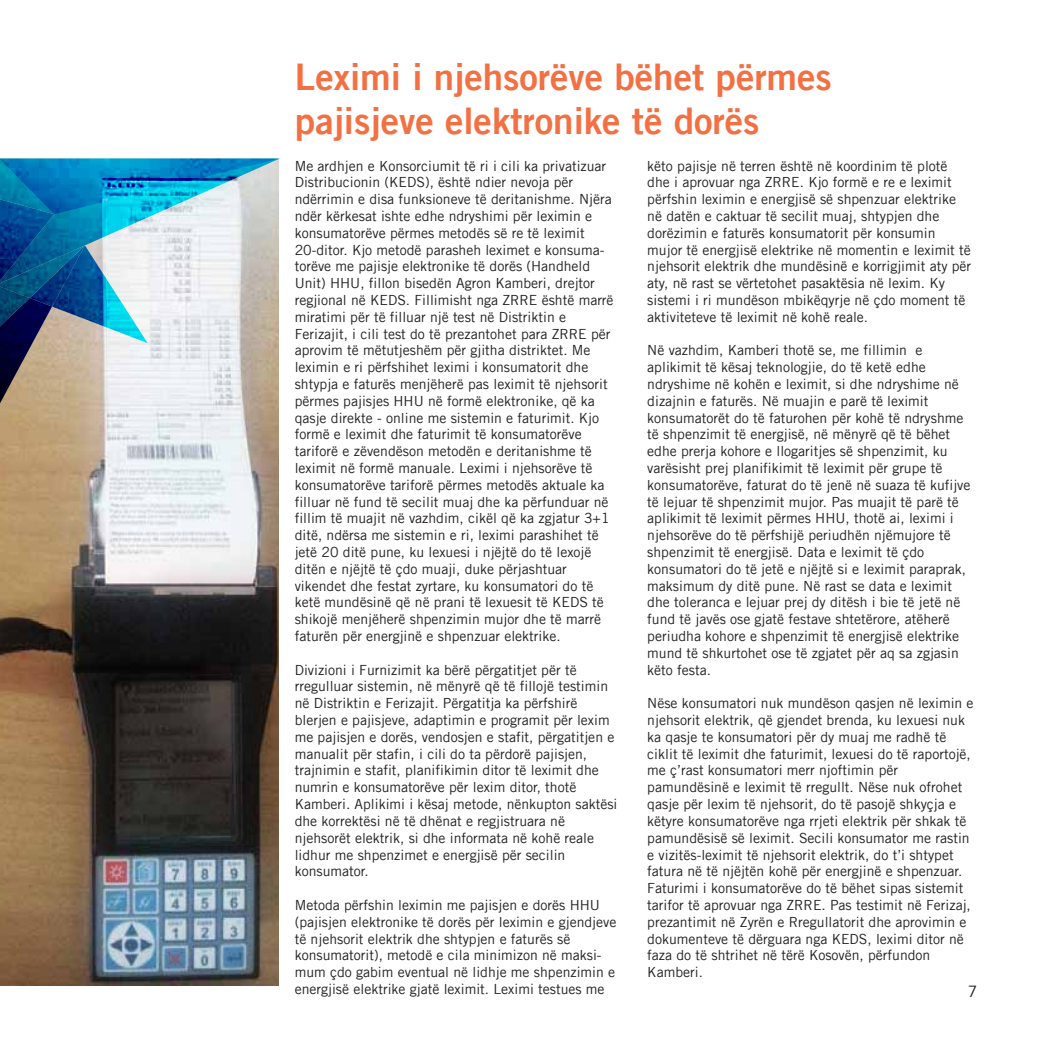
<style>
.page{position:relative;width:1042px;height:1042px;background:#fff}
.page>*{position:absolute;margin:0;border:0;box-sizing:border-box;transform-origin:0 0}
.t1{font:36.75px/44.1px "KED Sbold";color:#f37043}
.t2{font:15.75px "KED Sregular";color:#231f20}
.t3{font:14px/16.8px "KED Sregular";color:#231f20}
</style>
<div class="page">
<img style="left:0;top:412px;width:278px;height:573px">
<svg style="left:0;top:159px;width:279px;height:253px;background:#8bb0c1"></svg>
<h1 class="t1" style="left:295px;top:54px;width:538px">Leximi i njehsorëve bëhet përmes pajisjeve elektronike të dorës</h1>
<p class="t3" style="left:295px;top:157px;width:320px">Me ardhjen e Konsorciumit të ri i cili ka privatizuar Distribucionin (KEDS), është ndier nevoja për ndërrimin e disa funksioneve të deritanishme. Njëra ndër kërkesat ishte edhe ndryshimi për leximin e konsumatorëve përmes metodës së re të leximit 20-ditor. Kjo metodë parasheh leximet e konsuma&shy;torëve me pajisje elektronike të dorës (Handheld Unit) HHU, fillon bisedën Agron Kamberi, drejtor regjional në KEDS. Fillimisht nga ZRRE është marrë miratimi për të filluar një test në Distriktin e Ferizajit, i cili test do të prezantohet para ZRRE për aprovim të mëtutjeshëm për gjitha distriktet. Me leximin e ri përfshihet leximi i konsumatorit dhe shtypja e faturës menjëherë pas leximit të njehsorit përmes pajisjes HHU në formë elektronike, që ka qasje direkte - online me sistemin e faturimit. Kjo formë e leximit dhe faturimit të konsumatorëve tariforë e zëvendëson metodën e deritanishme të leximit në formë manuale. Leximi i njehsorëve të konsumatorëve tariforë përmes metodës aktuale ka filluar në fund të secilit muaj dhe ka përfunduar në fillim të muajit në vazhdim, cikël që ka zgjatur 3+1 ditë, ndërsa me sistemin e ri, leximi parashihet të jetë 20 ditë pune, ku lexuesi i njëjtë do të lexojë ditën e njëjtë të çdo muaji, duke përjashtuar vikendet dhe festat zyrtare, ku konsumatori do të ketë mundësinë që në prani të lexuesit të KEDS të shikojë menjëherë shpenzimin mujor dhe të marrë faturën për energjinë e shpenzuar elektrike.</p>
<p class="t3" style="left:295px;top:661px;width:324px">Divizioni i Furnizimit ka bërë përgatitjet për të rregulluar sistemin, në mënyrë që të fillojë testimin në Distriktin e Ferizajit. Përgatitja ka përfshirë blerjen e pajisjeve, adaptimin e programit për lexim me pajisjen e dorës, vendosjen e stafit, përgatitjen e manualit për stafin, i cili do ta përdorë pajisjen, trajnimin e stafit, planifikimin ditor të leximit dhe numrin e konsumatorëve për lexim ditor, thotë Kamberi. Aplikimi i kësaj metode, nënkupton saktësi dhe korrektësi në të dhënat e regjistruara në njehsorët elektrik, si dhe informata në kohë reale lidhur me shpenzimet e energjisë për secilin konsumator.</p>
<p class="t3" style="left:295px;top:896px;width:323px">Metoda përfshin leximin me pajisjen e dorës HHU (pajisjen elektronike të dorës për leximin e gjendjeve të njehsorit elektrik dhe shtypjen e faturës së konsumatorit), metodë e cila minimizon në maksi&shy;mum çdo gabim eventual në lidhje me shpenzimin e energjisë elektrike gjatë leximit. Leximi testues me</p>
<p class="t3" style="left:647px;top:157px;width:325px">këto pajisje në terren është në koordinim të plotë dhe i aprovuar nga ZRRE. Kjo formë e re e leximit përfshin leximin e energjisë së shpenzuar elektrike në datën e caktuar të secilit muaj, shtypjen dhe dorëzimin e faturës konsumatorit për konsumin mujor të energjisë elektrike në momentin e leximit të njehsorit elektrik dhe mundësinë e korrigjimit aty për aty, në rast se vërtetohet pasaktësia në lexim. Ky sistemi i ri mundëson mbikëqyrje në çdo moment të aktiviteteve të leximit në kohë reale.</p>
<p class="t3" style="left:647px;top:342px;width:325px">Në vazhdim, Kamberi thotë se, me fillimin e aplikimit të kësaj teknologjie, do të ketë edhe ndryshime në kohën e leximit, si dhe ndryshime në dizajnin e faturës. Në muajin e parë të leximit konsumatorët do të faturohen për kohë të ndryshme të shpenzimit të energjisë, në mënyrë që të bëhet edhe prerja kohore e llogaritjes së shpenzimit, ku varësisht prej planifikimit të leximit për grupe të konsumatorëve, faturat do të jenë në suaza të kufijve të lejuar të shpenzimit mujor. Pas muajit të parë të aplikimit të leximit përmes HHU, thotë ai, leximi i njehsorëve do të përfshijë periudhën njëmujore të shpenzimit të energjisë. Data e leximit të çdo konsumatori do të jetë e njëjtë si e leximit paraprak, maksimum dy ditë pune. Në rast se data e leximit dhe toleranca e lejuar prej dy ditësh i bie të jetë në fund të javës ose gjatë festave shtetërore, atëherë periudha kohore e shpenzimit të energjisë elektrike mund të shkurtohet ose të zgjatet për aq sa zgjasin këto festa.</p>
<p class="t3" style="left:647px;top:695px;width:328px">Nëse konsumatori nuk mundëson qasjen në leximin e njehsorit elektrik, që gjendet brenda, ku lexuesi nuk ka qasje te konsumatori për dy muaj me radhë të ciklit të leximit dhe faturimit, lexuesi do të raportojë, me ç’rast konsumatori merr njoftimin për pamundësinë e leximit të rregullt. Nëse nuk ofrohet qasje për lexim të njehsorit, do të pasojë shkyçja e këtyre konsumatorëve nga rrjeti elektrik për shkak të pamundësisë së leximit. Secili konsumator me rastin e vizitës-leximit të njehsorit elektrik, do t’i shtypet fatura në të njëjtën kohë për energjinë e shpenzuar.<br>Faturimi i konsumatorëve do të bëhet sipas sistemit tarifor të aprovuar nga ZRRE. Pas testimit në Ferizaj, prezantimit në Zyrën e Rregullatorit dhe aprovimin e dokumenteve të dërguara nga KEDS, leximi ditor në faza do të shtrihet në tërë Kosovën, përfundon Kamberi.</p>
<p class="t2" style="left:968px;top:981px;width:11px">7</p>
</div>
